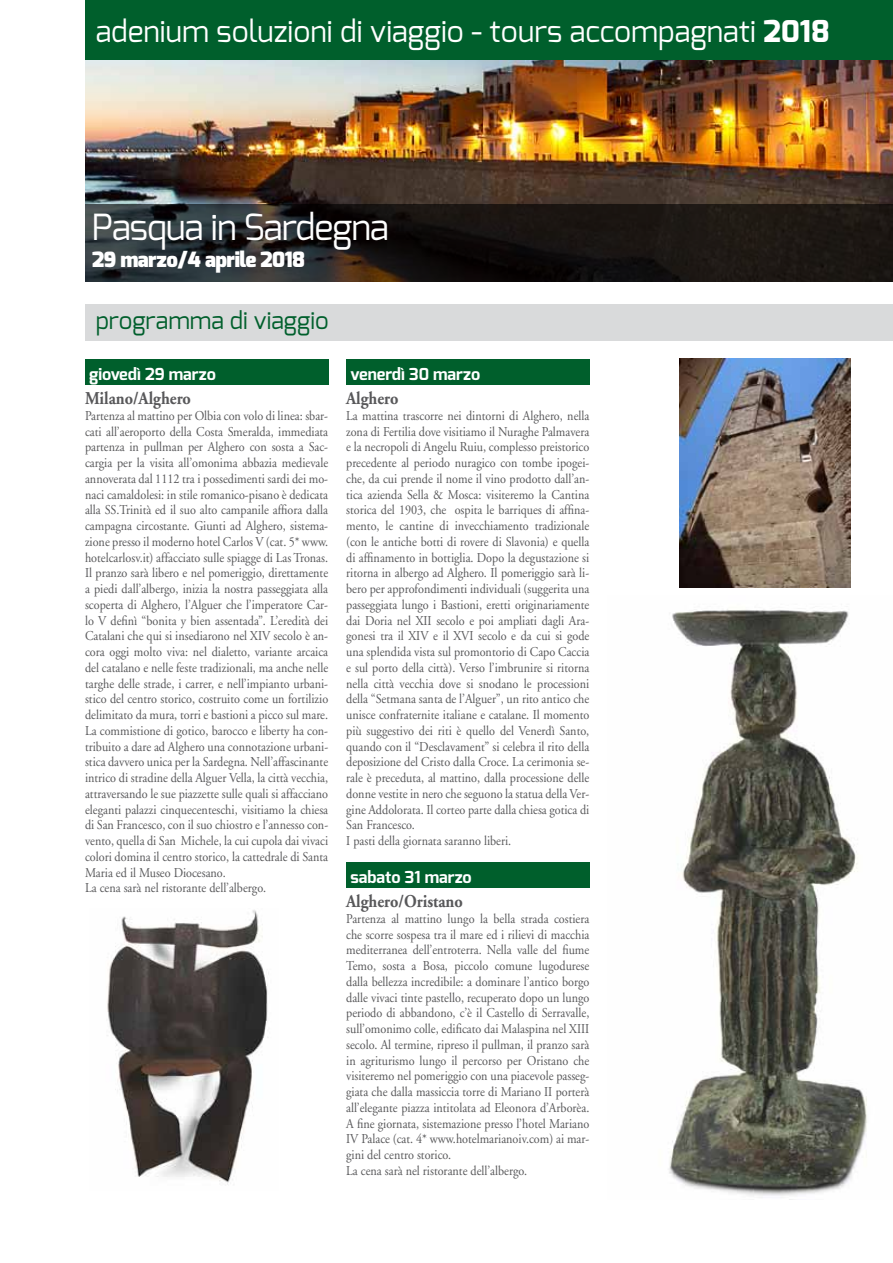
<style>
.page{position:relative;width:893px;height:1263px;background:#fff}
.page>*{position:absolute;margin:0;border:0;box-sizing:border-box;transform-origin:0 0}
.t1{font:36px "Exo";letter-spacing:-.025em;color:#fff}
.t2{font:30px "Exo";color:#fff}
.t3{font:24px "Exo";color:#005f2c}
.t4{font:900 21px "Exo";letter-spacing:-.025em;color:#fff}
.t5{font:700 18px "Adobe Garamond";color:#58585a;scale:.9 1}
.t6{font:700 16.5px "Exo";color:#fff}
.t7{font:13.5px/15.8px "Adobe Garamond";color:#58585a;scale:.9 1}
.s1{font-weight:800}
</style>
<div class="page">
<img style="left:669px;top:609px;width:198px;height:587px">
<img style="left:85px;top:60px;width:808px;height:144px">
<div style="left:85px;top:359px;width:243px;height:25px;background:#005f2c"></div>
<div style="left:346px;top:359px;width:243px;height:25px;background:#005f2c"></div>
<div style="left:346px;top:862px;width:243px;height:25px;background:#005f2c"></div>
<div style="left:85px;top:0;width:808px;height:60px;background:#005f2c"></div>
<svg style="left:85px;top:204px;width:808px;height:77px;background:#1e1c1b"></svg>
<div style="left:85px;top:304px;width:808px;height:36px;background:#d9dadb"></div>
<img style="left:679px;top:359px;width:171px;height:228px">
<img style="left:107px;top:910px;width:162px;height:275px">
<h2 class="t2" style="left:96px;top:12px;width:736px">adenium soluzioni di viaggio - tours accompagnati <span class="s1">2018</span></h2>
<h1 class="t1" style="left:92px;top:204px;width:298px">Pasqua in Sardegna</h1>
<h3 class="t4" style="left:92px;top:246px;width:215px">29 marzo/4 aprile 2018</h3>
<h3 class="t3" style="left:96px;top:305px;width:235px">programma di viaggio</h3>
<p class="t6" style="left:89px;top:363px;width:128px">giovedì 29 marzo</p>
<h3 class="t5" style="left:85px;top:388px;width:119px">Milano/Alghero</h3>
<p class="t7" style="left:85px;top:408px;width:272px">Partenza al mattino per Olbia con volo di linea: sbar&shy;cati all’aeroporto della Costa Smeralda, immediata partenza in pullman per Alghero con sosta a Sac&shy;cargia per la visita all’omonima abbazia medievale annoverata dal 1112 tra i possedimenti sardi dei mo&shy;naci camaldolesi: in stile romanico-pisano è dedicata alla SS.Trinità ed il suo alto campanile affiora dalla campagna circostante. Giunti ad Alghero, sistema&shy;zione presso il moderno hotel Carlos V (cat. 5* www. hotelcarlosv.it) affacciato sulle spiagge di Las Tronas.<br>Il pranzo sarà libero e nel pomeriggio, direttamente a piedi dall’albergo, inizia la nostra passeggiata alla scoperta di Alghero, l’Alguer che l’imperatore Car&shy;lo V definì “bonita y bien assentada”. L’eredità dei Catalani che qui si insediarono nel XIV secolo è an&shy;cora oggi molto viva: nel dialetto, variante arcaica del catalano e nelle feste tradizionali, ma anche nelle targhe delle strade, i carrer, e nell’impianto urbani&shy;stico del centro storico, costruito come un fortilizio delimitato da mura, torri e bastioni a picco sul mare.<br>La commistione di gotico, barocco e liberty ha con&shy;tribuito a dare ad Alghero una connotazione urbani&shy;stica davvero unica per la Sardegna. Nell’affascinante intrico di stradine della Alguer Vella, la città vecchia, attraversando le sue piazzette sulle quali si affacciano eleganti palazzi cinquecenteschi, visitiamo la chiesa di San Francesco, con il suo chiostro e l’annesso con&shy;vento, quella di San Michele, la cui cupola dai vivaci colori domina il centro storico, la cattedrale di Santa Maria ed il Museo Diocesano.<br>La cena sarà nel ristorante dell’albergo.</p>
<p class="t6" style="left:350px;top:363px;width:131px">venerdì 30 marzo</p>
<h3 class="t5" style="left:346px;top:388px;width:60px">Alghero</h3>
<p class="t7" style="left:346px;top:408px;width:272px">La mattina trascorre nei dintorni di Alghero, nella zona di Fertilia dove visitiamo il Nuraghe Palmavera e la necropoli di Angelu Ruiu, complesso preistorico precedente al periodo nuragico con tombe ipogei&shy;che, da cui prende il nome il vino prodotto dall’an&shy;tica azienda Sella &amp; Mosca: visiteremo la Cantina storica del 1903, che ospita le barriques di affina&shy;mento, le cantine di invecchiamento tradizionale (con le antiche botti di rovere di Slavonia) e quella di affinamento in bottiglia. Dopo la degustazione si ritorna in albergo ad Alghero. Il pomeriggio sarà li&shy;bero per approfondimenti individuali (suggerita una passeggiata lungo i Bastioni, eretti originariamente dai Doria nel XII secolo e poi ampliati dagli Ara&shy;gonesi tra il XIV e il XVI secolo e da cui si gode una splendida vista sul promontorio di Capo Caccia e sul porto della città). Verso l’imbrunire si ritorna nella città vecchia dove si snodano le processioni della “Setmana santa de l’Alguer”, un rito antico che unisce confraternite italiane e catalane. Il momento più suggestivo dei riti è quello del Venerdì Santo, quando con il “Desclavament” si celebra il rito della deposizione del Cristo dalla Croce. La cerimonia se&shy;rale è preceduta, al mattino, dalla processione delle donne vestite in nero che seguono la statua della Ver&shy;gine Addolorata. Il corteo parte dalla chiesa gotica di San Francesco.<br>I pasti della giornata saranno liberi.</p>
<p class="t6" style="left:350px;top:866px;width:123px">sabato 31 marzo</p>
<h3 class="t5" style="left:346px;top:892px;width:131px">Alghero/Oristano</h3>
<p class="t7" style="left:346px;top:911px;width:272px">Partenza al mattino lungo la bella strada costiera che scorre sospesa tra il mare ed i rilievi di macchia mediterranea dell’entroterra. Nella valle del fiume Temo, sosta a Bosa, piccolo comune lugodurese dalla bellezza incredibile: a dominare l’antico borgo dalle vivaci tinte pastello, recuperato dopo un lungo periodo di abbandono, c’è il Castello di Serravalle, sull’omonimo colle, edificato dai Malaspina nel XIII secolo. Al termine, ripreso il pullman, il pranzo sarà in agriturismo lungo il percorso per Oristano che visiteremo nel pomeriggio con una piacevole passeg&shy;giata che dalla massiccia torre di Mariano II porterà all’elegante piazza intitolata ad Eleonora d’Arborèa.<br>A fine giornata, sistemazione presso l’hotel Mariano IV Palace (cat. 4* www.hotelmarianoiv.com) ai mar&shy;gini del centro storico.<br>La cena sarà nel ristorante dell’albergo.</p>
</div>
